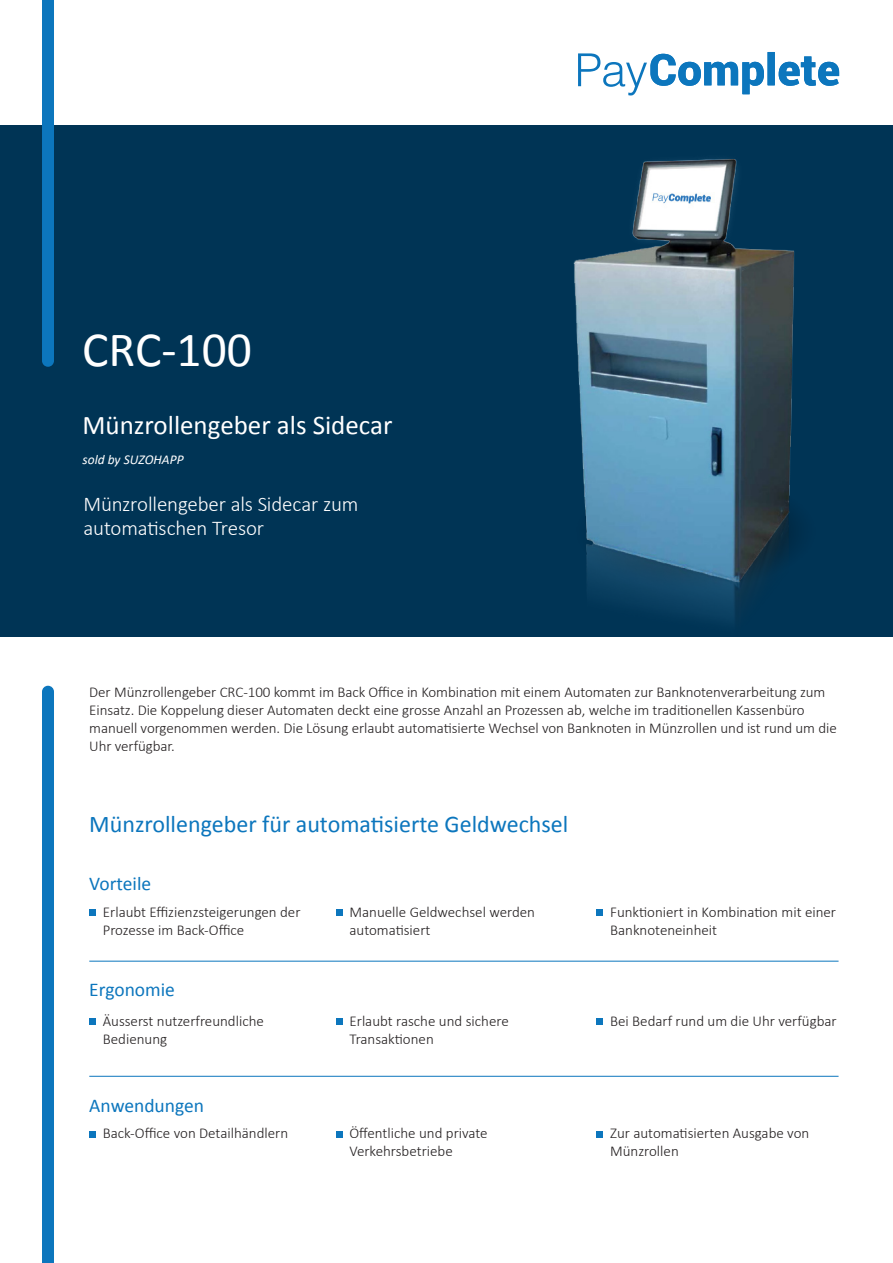
<style>
.page{position:relative;width:893px;height:1263px;background:#fff}
.page>*{position:absolute;margin:0;border:0;box-sizing:border-box;transform-origin:0 0}
.t1{font:49.5px "Calibri";color:#fff}
.t2{font:27px "Calibri";color:#fff}
.t3{font:24px "Calibri";color:#0c76bd}
.t4{font:300 21px/24px "Calibri";letter-spacing:-.01em;color:#fff}
.t5{font:19.5px "Calibri";color:#0c76bd}
.Body_Text{font:300 15px/18px "Calibri";letter-spacing:-.005em;color:#231f20}
.t6{font:italic 13.5px "Calibri";color:#fff}
</style>
<div class="page">
<div style="left:0;top:125px;width:893px;height:512px;background:#003455"></div>
<img style="left:573px;top:159px;width:223px;height:461px">
<svg style="left:578px;top:52px;width:261px;height:43px"></svg>
<div style="left:42px;top:0;width:12px;height:367px;background:#0c76bd"></div>
<div style="left:42px;top:686px;width:12px;height:577px;background:#0c76bd"></div>
<hr style="left:89px;top:961px;width:749px;height:1px;background:#0c76bd">
<div style="left:89px;top:1019px;width:7px;height:6px;background:#0c76bd"></div>
<svg style="left:336px;top:1019px;width:6px;height:6px"></svg>
<svg style="left:597px;top:1019px;width:6px;height:6px"></svg>
<hr style="left:89px;top:1076px;width:749px;height:1px;background:#0c76bd">
<div style="left:89px;top:1131px;width:7px;height:6px;background:#0c76bd"></div>
<svg style="left:336px;top:1131px;width:6px;height:6px"></svg>
<svg style="left:597px;top:1131px;width:6px;height:6px"></svg>
<div style="left:89px;top:909px;width:7px;height:6px;background:#0c76bd"></div>
<svg style="left:336px;top:909px;width:6px;height:6px"></svg>
<svg style="left:597px;top:909px;width:6px;height:6px"></svg>
<p class="t1" style="left:82px;top:319px;width:171px">CRC-100</p>
<p class="t2" style="left:83px;top:408px;width:311px">Münzrollengeber als Sidecar</p>
<p class="t6" style="left:83px;top:450px;width:103px">sold by SUZOHAPP</p>
<p class="t4" style="left:84px;top:492px;width:276px">Münzrollengeber als Sidecar zum automatischen Tresor</p>
<p class="Body_Text" style="left:89px;top:683px;width:749px">Der Münzrollengeber CRC-100 kommt im Back Office in Kombination mit einem Automaten zur Banknotenverarbeitung zum Einsatz. Die Koppelung dieser Automaten deckt eine grosse Anzahl an Prozessen ab, welche im traditionellen Kassenbüro manuell vorgenommen werden. Die Lösung erlaubt automatisierte Wechsel von Banknoten in Münzrollen und ist rund um die Uhr verfügbar.</p>
<p class="t3" style="left:89px;top:809px;width:480px">Münzrollengeber für automatisierte Geldwechsel</p>
<p class="t5" style="left:89px;top:872px;width:64px">Vorteile</p>
<p class="Body_Text" style="left:103px;top:902px;width:199px">Erlaubt Effizienzsteigerungen der<br>Prozesse im Back-Office</p>
<p class="Body_Text" style="left:349px;top:902px;width:187px">Manuelle Geldwechsel werden automatisiert</p>
<p class="Body_Text" style="left:610px;top:902px;width:227px">Funktioniert in Kombination mit einer<br>Banknoteneinheit</p>
<p class="t5" style="left:89px;top:978px;width:87px">Ergonomie</p>
<p class="Body_Text" style="left:103px;top:1012px;width:163px">Äusserst nutzerfreundliche<br>Bedienung</p>
<p class="Body_Text" style="left:349px;top:1012px;width:161px">Erlaubt rasche und sichere<br>Transaktionen</p>
<p class="Body_Text" style="left:610px;top:1012px;width:228px">Bei Bedarf rund um die Uhr verfügbar</p>
<p class="t5" style="left:89px;top:1093px;width:116px">Anwendungen</p>
<p class="Body_Text" style="left:103px;top:1124px;width:187px">Back-Office von Detailhändlern</p>
<p class="Body_Text" style="left:349px;top:1124px;width:140px">Öffentliche und private<br>Verkehrsbetriebe</p>
<p class="Body_Text" style="left:610px;top:1124px;width:201px">Zur automatisierten Ausgabe von<br>Münzrollen</p>
</div>
